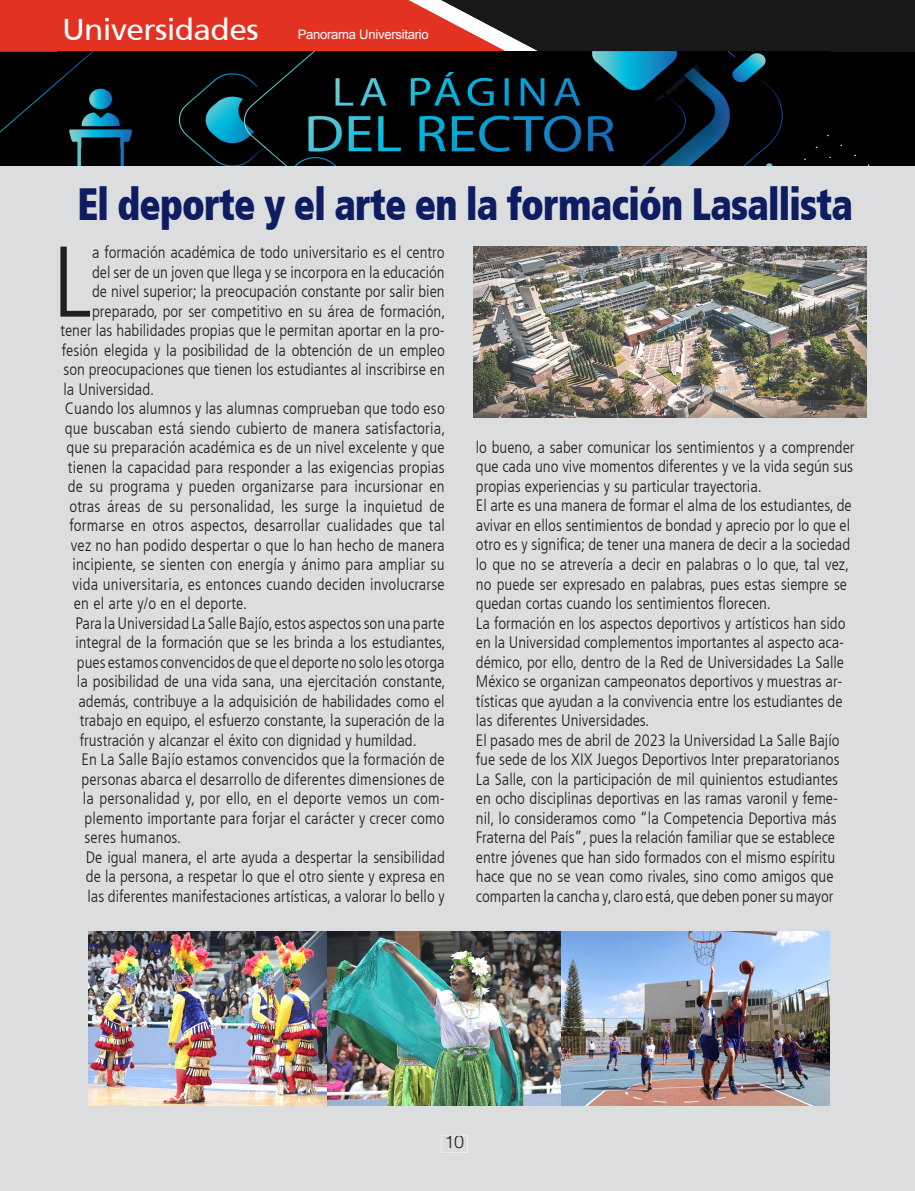
<style>
.page{position:relative;width:915px;height:1191px;background:#fff}
.page>*{position:absolute;margin:0;border:0;box-sizing:border-box;transform-origin:0 0}
.t1{font:300 condensed 100.35px "Frutiger LT";color:#231f20}
.t2{font:900 condensed 45px "Frutiger";letter-spacing:-.02em;color:#0e1d61;scale:.86 1}
.t3{font:30px "Frutiger SAIN Rmv 1 Roman";letter-spacing:-.02em;color:#fff;scale:1.06 1}
.t4{font:300 18px "Helvetica LT Std";color:#231f20}
.t5{font:300 condensed 16.5px/19.5px "Frutiger LT";color:#231f20}
.t6{font:13.05px "Arial";letter-spacing:-.02em;color:#fff}
</style>
<div class="page">
<img style="left:0;top:52px;width:914px;height:114px">
<div style="left:0;top:166px;width:914px;height:1025px;background:#dcdddf"></div>
<svg style="left:0;top:0;width:914px;height:51px;background:#872c26"></svg>
<div style="left:441px;top:1135px;width:26px;height:17px;border:1px solid #f1ece8"></div>
<img style="left:473px;top:246px;width:392px;height:172px">
<img style="left:89px;top:931px;width:472px;height:174px">
<img style="left:561px;top:931px;width:268px;height:174px">
<h3 class="t3" style="left:62px;top:11px;width:187px">Universidades</h3>
<p class="t6" style="left:297px;top:26px;width:132px">Panorama Universitario</p>
<h2 class="t2" style="left:77px;top:177px;width:902px">El deporte y el arte en la formación Lasallista</h2>
<h1 class="t1" style="left:52px;top:225px;width:41px">L</h1>
<p class="t5" style="left:92px;top:243px;width:354px">a formación académica de todo universitario es el centro</p>
<p class="t5" style="left:92px;top:262px;width:354px">del ser de un joven que llega y se incorpora en la educación</p>
<p class="t5" style="left:92px;top:282px;width:354px">de nivel superior; la preocupación constante por salir bien</p>
<p class="t5" style="left:92px;top:301px;width:355px">preparado, por ser competitivo en su área de formación,</p>
<p class="t5" style="left:60px;top:321px;width:385px">tener las habilidades propias que le permitan aportar en la pro-</p>
<p class="t5" style="left:62px;top:340px;width:384px">fesión elegida y la posibilidad de la obtención de un empleo</p>
<p class="t5" style="left:63px;top:360px;width:383px">son preocupaciones que tienen los estudiantes al inscribirse en</p>
<p class="t5" style="left:63px;top:379px;width:92px">la Universidad.</p>
<p class="t5" style="left:65px;top:399px;width:381px">Cuando los alumnos y las alumnas comprueban que todo eso</p>
<p class="t5" style="left:65px;top:418px;width:382px">que buscaban está siendo cubierto de manera satisfactoria,</p>
<p class="t5" style="left:66px;top:438px;width:379px">que su preparación académica es de un nivel excelente y que</p>
<p class="t5" style="left:68px;top:457px;width:378px">tienen la capacidad para responder a las exigencias propias</p>
<p class="t5" style="left:68px;top:477px;width:378px">de su programa y pueden organizarse para incursionar en</p>
<p class="t5" style="left:69px;top:496px;width:376px">otras áreas de su personalidad, les surge la inquietud de</p>
<p class="t5" style="left:69px;top:516px;width:377px">formarse en otros aspectos, desarrollar cualidades que tal</p>
<p class="t5" style="left:71px;top:535px;width:375px">vez no han podido despertar o que lo han hecho de manera</p>
<p class="t5" style="left:72px;top:555px;width:374px">incipiente, se sienten con energía y ánimo para ampliar su</p>
<p class="t5" style="left:72px;top:574px;width:374px">vida universitaria, es entonces cuando deciden involucrarse</p>
<p class="t5" style="left:74px;top:594px;width:174px">en el arte y/o en el deporte.</p>
<p class="t5" style="left:75px;top:613px;width:371px">Para la Universidad La Salle Bajío, estos aspectos son una parte</p>
<p class="t5" style="left:75px;top:633px;width:371px">integral de la formación que se les brinda a los estudiantes,</p>
<p class="t5" style="left:77px;top:652px;width:369px">pues estamos convencidos de que el deporte no solo les otorga</p>
<p class="t5" style="left:77px;top:672px;width:370px">la posibilidad de una vida sana, una ejercitación constante,</p>
<p class="t5" style="left:78px;top:691px;width:368px">además, contribuye a la adquisición de habilidades como el</p>
<p class="t5" style="left:80px;top:711px;width:366px">trabajo en equipo, el esfuerzo constante, la superación de la</p>
<p class="t5" style="left:80px;top:730px;width:338px">frustración y alcanzar el éxito con dignidad y humildad.</p>
<p class="t5" style="left:81px;top:750px;width:365px">En La Salle Bajío estamos convencidos que la formación de</p>
<p class="t5" style="left:81px;top:769px;width:365px">personas abarca el desarrollo de diferentes dimensiones de</p>
<p class="t5" style="left:83px;top:789px;width:363px">la personalidad y, por ello, en el deporte vemos un com-</p>
<p class="t5" style="left:84px;top:808px;width:362px">plemento importante para forjar el carácter y crecer como</p>
<p class="t5" style="left:84px;top:828px;width:98px">seres humanos.</p>
<p class="t5" style="left:86px;top:847px;width:360px">De igual manera, el arte ayuda a despertar la sensibilidad</p>
<p class="t5" style="left:86px;top:867px;width:360px">de la persona, a respetar lo que el otro siente y expresa en</p>
<p class="t5" style="left:87px;top:886px;width:358px">las diferentes manifestaciones artísticas, a valorar lo bello y</p>
<p class="t5" style="left:475px;top:438px;width:380px">lo bueno, a saber comunicar los sentimientos y a comprender que cada uno vive momentos diferentes y ve la vida según sus propias experiencias y su particular trayectoria.<br>El arte es una manera de formar el alma de los estudiantes, de avivar en ellos sentimientos de bondad y aprecio por lo que el otro es y significa; de tener una manera de decir a la sociedad lo que no se atrevería a decir en palabras o lo que, tal vez, no puede ser expresado en palabras, pues estas siempre se quedan cortas cuando los sentimientos florecen.<br>La formación en los aspectos deportivos y artísticos han sido en la Universidad complementos importantes al aspecto aca&shy;démico, por ello, dentro de la Red de Universidades La Salle México se organizan campeonatos deportivos y muestras ar&shy;tísticas que ayudan a la convivencia entre los estudiantes de las diferentes Universidades.<br>El pasado mes de abril de 2023 la Universidad La Salle Bajío fue sede de los XIX Juegos Deportivos Inter preparatorianos La Salle, con la participación de mil quinientos estudiantes en ocho disciplinas deportivas en las ramas varonil y feme&shy;nil, lo consideramos como “la Competencia Deportiva más Fraterna del País”, pues la relación familiar que se establece entre jóvenes que han sido formados con el mismo espíritu hace que no se vean como rivales, sino como amigos que comparten la cancha y, claro está, que deben poner su mayor</p>
<p class="t4" style="left:444px;top:1130px;width:21px">10</p>
</div>
